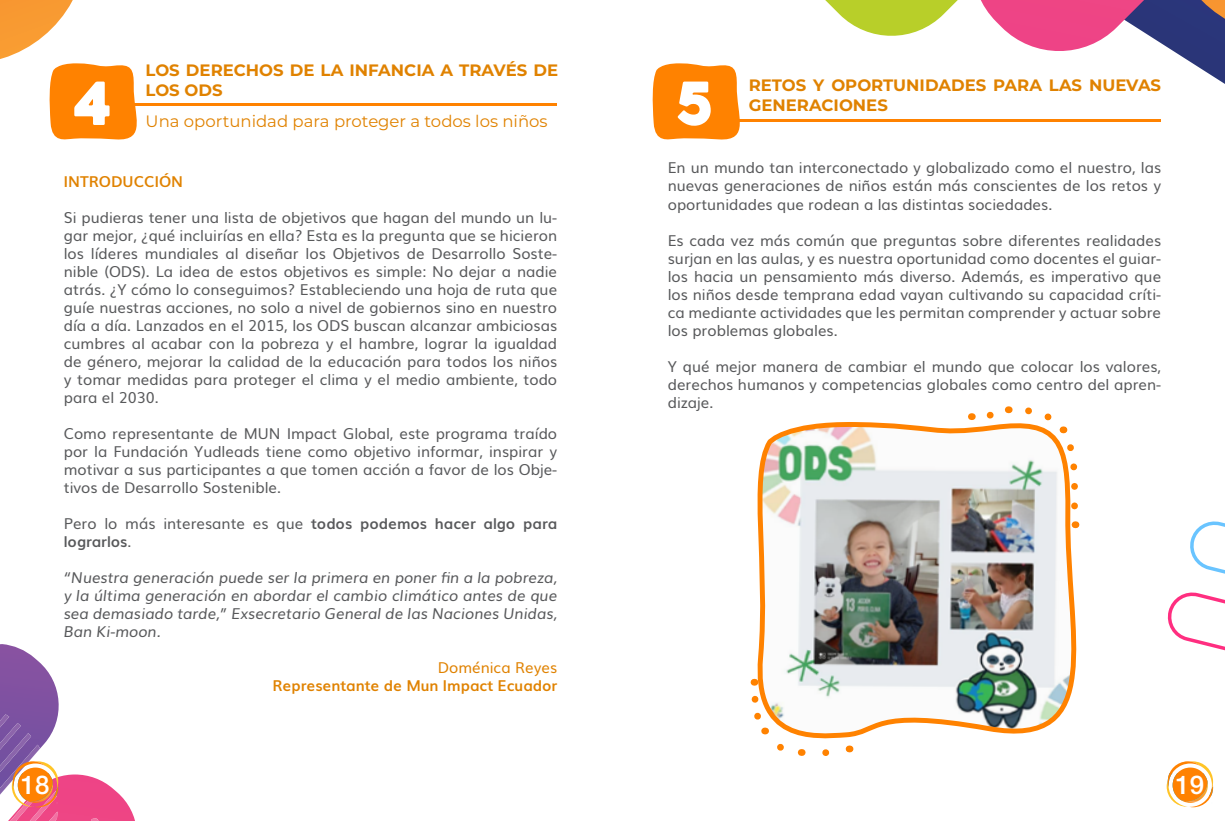
<style>
.page{position:relative;width:1225px;height:821px;background:#fff}
.page>*{position:absolute;margin:0;border:0;box-sizing:border-box;transform-origin:0 0}
.t1{font:59.25px "Heavitas";color:#fff}
.t2{font:500 25.8px "Helvetica Neue LT Std";color:#fff}
.t3{font:700 16.5px/19.8px "Montserrat";color:#e08200}
.t4{font:16.5px "Montserrat";color:#e08200}
.t5{font:15px/18px "Muli";color:#58595b;text-align:justify}
.t6{font:italic 15px/18px "Muli";color:#58595b;text-align:justify}
.t7{font:700 15px/18px "Muli";color:#58595b}
.t8{font:700 15px "Muli";color:#e08200}
.t9{font:15px "Muli";color:#e08200}
.s1{font-weight:400}
</style>
<div class="page">
<svg style="left:0;top:644px;width:135px;height:177px"></svg>
<svg style="left:1166px;top:761px;width:47px;height:46px"></svg>
<hr style="left:126px;top:103px;width:431px;height:3px;background:#ff8200">
<svg style="left:0;top:0;width:137px;height:140px"></svg>
<svg style="left:652px;top:63px;width:94px;height:77px;background:#ff9426"></svg>
<svg style="left:746px;top:0;width:479px;height:749px"></svg>
<svg style="left:982px;top:404px;width:27px;height:19px"></svg>
<svg style="left:1020px;top:403px;width:46px;height:30px"></svg>
<svg style="left:1061px;top:439px;width:21px;height:89px"></svg>
<svg style="left:747px;top:691px;width:55px;height:65px"></svg>
<svg style="left:817px;top:744px;width:33px;height:12px"></svg>
<p class="t3" style="left:146px;top:59px;width:414px">LOS DERECHOS DE LA INFANCIA A TRAVÉS DE<br>LOS ODS</p>
<p class="t4" style="left:146px;top:109px;width:403px">Una oportunidad para proteger a todos los niños</p>
<h1 class="t1" style="left:73px;top:67px;width:41px">4</h1>
<h1 class="t1" style="left:677px;top:67px;width:38px">5</h1>
<p class="t3" style="left:748px;top:74px;width:414px">RETOS Y OPORTUNIDADES PARA LAS NUEVAS</p>
<p class="t3" style="left:748px;top:94px;width:141px">GENERACIONES</p>
<p class="t8" style="left:64px;top:170px;width:121px">INTRODUCCIÓN</p>
<p class="t5" style="left:64px;top:208px;width:495px">Si pudieras tener una lista de objetivos que hagan del mundo un lu&shy;gar mejor, ¿qué incluirías en ella? Esta es la pregunta que se hicieron los líderes mundiales al diseñar los Objetivos de Desarrollo Soste&shy;nible (ODS). La idea de estos objetivos es simple: No dejar a nadie atrás. ¿Y cómo lo conseguimos? Estableciendo una hoja de ruta que guíe nuestras acciones, no solo a nivel de gobiernos sino en nuestro día a día. Lanzados en el 2015, los ODS buscan alcanzar ambiciosas cumbres al acabar con la pobreza y el hambre, lograr la igualdad de género, mejorar la calidad de la educación para todos los niños y tomar medidas para proteger el clima y el medio ambiente, todo para el 2030.</p>
<p class="t5" style="left:64px;top:424px;width:495px">Como representante de MUN Impact Global, este programa traído por la Fundación Yudleads tiene como objetivo informar, inspirar y motivar a sus participantes a que tomen acción a favor de los Obje&shy;tivos de Desarrollo Sostenible.</p>
<p class="t7" style="left:64px;top:514px;width:495px"><span class="s1">Pero lo más interesante es que</span> todos podemos hacer algo para lograrlos<span class="s1">.</span></p>
<p class="t6" style="left:64px;top:568px;width:495px">“Nuestra generación puede ser la primera en poner fin a la pobreza, y la última generación en abordar el cambio climático antes de que sea demasiado tarde,” Exsecretario General de las Naciones Unidas, Ban Ki-moon.</p>
<p class="t9" style="left:438px;top:655px;width:121px">Doménica Reyes</p>
<p class="t8" style="left:272px;top:674px;width:286px">Representante de Mun Impact Ecuador</p>
<p class="t5" style="left:668px;top:158px;width:495px">En un mundo tan interconectado y globalizado como el nuestro, las nuevas generaciones de niños están más conscientes de los retos y oportunidades que rodean a las distintas sociedades.</p>
<p class="t5" style="left:668px;top:230px;width:495px">Es cada vez más común que preguntas sobre diferentes realidades surjan en las aulas, y es nuestra oportunidad como docentes el guiar&shy;los hacia un pensamiento más diverso. Además, es imperativo que los niños desde temprana edad vayan cultivando su capacidad críti&shy;ca mediante actividades que les permitan comprender y actuar sobre los problemas globales.</p>
<p class="t5" style="left:668px;top:356px;width:495px">Y qué mejor manera de cambiar el mundo que colocar los valores, derechos humanos y competencias globales como centro del apren&shy;dizaje.</p>
<h2 class="t2" style="left:21px;top:769px;width:30px">18</h2>
<h2 class="t2" style="left:1175px;top:769px;width:30px">19</h2>
</div>
